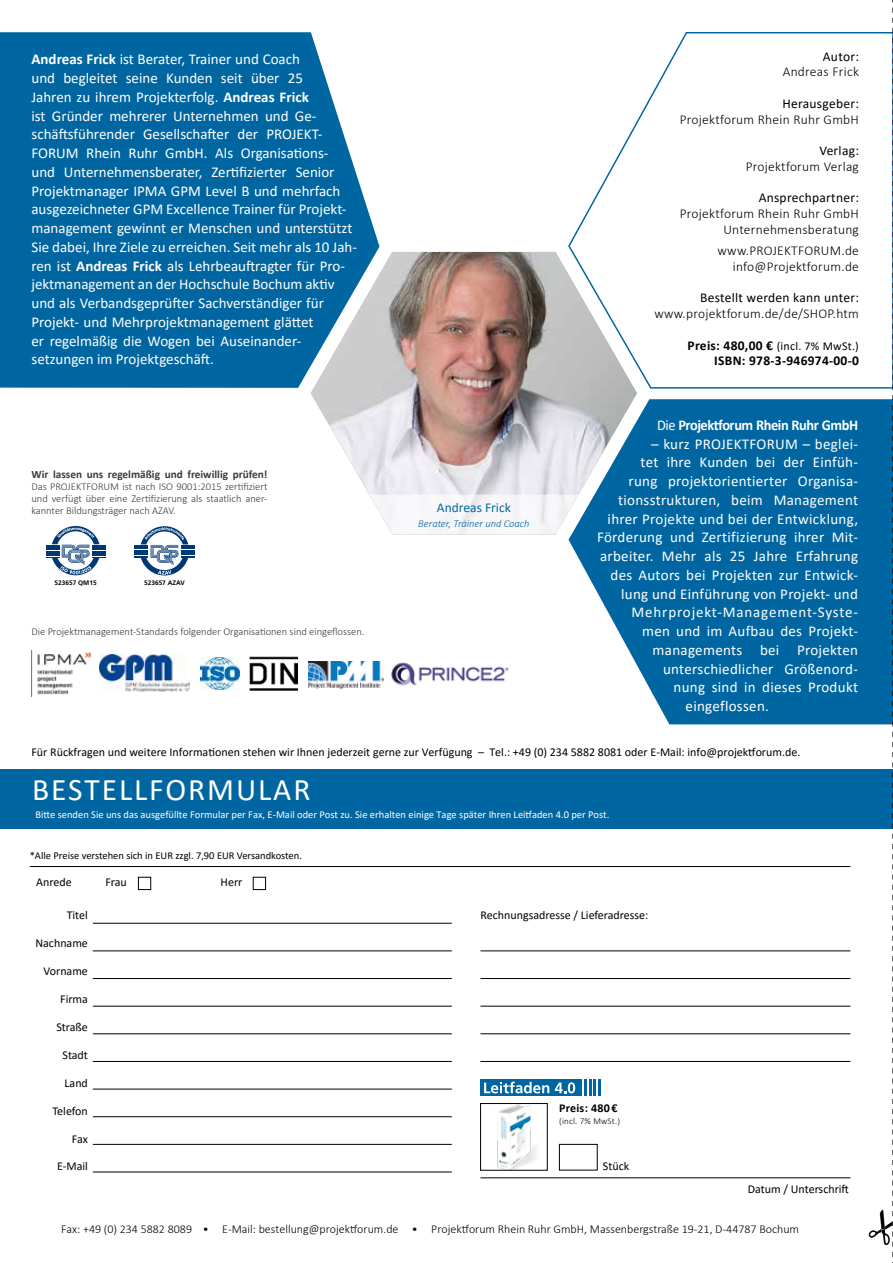
<style>
.page{position:relative;width:893px;height:1263px;background:#fff}
.page>*{position:absolute;margin:0;border:0;box-sizing:border-box;transform-origin:0 0}
.t1{font:31.5px "Calibri";letter-spacing:.06em;color:#fff}
.t2{font:15px/18.8px "Calibri";color:#fff}
.t3{font:15px "Calibri";letter-spacing:.02em;color:#fff}
.t4{font:15px "Calibri";letter-spacing:.055em;color:#fff}
.t5{font:700 15px "Calibri";letter-spacing:-.03em;color:#fff;scale:.96 1}
.t6{font:300 13.5px/15.8px "Calibri";letter-spacing:.02em;color:#000;text-align:right}
.t7{font:13.5px "Calibri";letter-spacing:.02em;color:#000}
.t8{font:700 13.5px "Calibri";letter-spacing:.02em;color:#000}
.t9{font:13.5px "Calibri";color:#0066a1}
.t10{font:12px "Calibri";color:#000}
.t11{font:300 12px "Calibri";color:#000}
.t12{font:12px "Calibri";letter-spacing:.02em;color:#000}
.t13{font:700 12px "Calibri";letter-spacing:.02em;color:#000}
.t14{font:700 11.25px "Calibri";color:#3a3a39}
.t15{font:300 10.5px/12.1px "Calibri";color:#3a3a39;text-align:justify}
.t16{font:10.5px "Calibri";color:#fff}
.t17{font:10.5px "Calibri";color:#000}
.t18{font:italic 300 10.5px "Calibri";color:#0066a1}
.t19{font:300 9px "Calibri";letter-spacing:.02em;color:#000}
.t20{font:700 6.45px "Frutiger";color:#000}
.s1{font-weight:700}
.s2{font-weight:700;font-size:13.5px}
.s3{font-weight:400}
</style>
<div class="page">
<svg style="left:568px;top:32px;width:300px;height:357px"></svg>
<svg style="left:134px;top:526px;width:61px;height:49px"></svg>
<svg style="left:46px;top:526px;width:60px;height:49px"></svg>
<img style="left:31px;top:650px;width:60px;height:47px">
<img style="left:100px;top:655px;width:89px;height:37px">
<img style="left:391px;top:662px;width:118px;height:23px">
<img style="left:249px;top:656px;width:48px;height:35px">
<img style="left:200px;top:657px;width:40px;height:33px">
<img style="left:309px;top:661px;width:75px;height:28px">
<img style="left:311px;top:252px;width:326px;height:243px">
<svg style="left:0;top:32px;width:379px;height:356px;background:#1773a8"></svg>
<svg style="left:568px;top:399px;width:300px;height:325px;background:#257bad"></svg>
<svg style="left:369px;top:495px;width:209px;height:39px"></svg>
<hr style="left:480px;top:951px;width:370px;height:1px;background:#000">
<hr style="left:480px;top:978px;width:370px;height:1px;background:#000">
<hr style="left:480px;top:1006px;width:370px;height:1px;background:#000">
<hr style="left:480px;top:1033px;width:370px;height:1px;background:#000">
<hr style="left:480px;top:1061px;width:370px;height:1px;background:#000">
<hr style="left:93px;top:923px;width:359px;height:1px;background:#000">
<hr style="left:93px;top:951px;width:359px;height:1px;background:#000">
<hr style="left:93px;top:978px;width:359px;height:1px;background:#000">
<hr style="left:93px;top:1006px;width:359px;height:1px;background:#000">
<hr style="left:93px;top:1033px;width:359px;height:1px;background:#000">
<hr style="left:93px;top:1061px;width:359px;height:1px;background:#000">
<hr style="left:93px;top:1089px;width:359px;height:1px;background:#000">
<hr style="left:93px;top:1116px;width:359px;height:1px;background:#000">
<hr style="left:93px;top:1144px;width:359px;height:1px;background:#000">
<hr style="left:93px;top:1172px;width:359px;height:1px;background:#000">
<hr style="left:30px;top:866px;width:820px;height:1px;background:#000">
<div style="left:138px;top:877px;width:13px;height:13px;border:1px solid #000"></div>
<div style="left:253px;top:877px;width:13px;height:13px;border:1px solid #000"></div>
<hr style="left:480px;top:1177px;width:370px;height:1px;background:#000">
<img style="left:497px;top:1105px;width:39px;height:63px">
<div style="left:480px;top:1103px;width:67px;height:67px;border:1px solid #000"></div>
<div style="left:559px;top:1144px;width:38px;height:26px;border:1px solid #000"></div>
<div style="left:0;top:769px;width:893px;height:59px;background:#0066a1"></div>
<svg style="left:589px;top:1079px;width:7px;height:17px"></svg>
<hr style="left:598px;top:1079px;width:3px;height:17px;background:#0066a1">
<hr style="left:584px;top:1079px;width:3px;height:17px;background:#0066a1">
<div style="left:480px;top:1079px;width:102px;height:17px;background:#0066a1"></div>
<svg style="left:484px;top:1081px;width:65px;height:12px"></svg>
<svg style="left:555px;top:1082px;width:20px;height:11px"></svg>
<svg style="left:868px;top:0;width:25px;height:1263px"></svg>
<p class="t2" style="left:31px;top:50px;width:327px"><span class="s1">Andreas Frick</span> ist Berater, Trainer und Coach<br>und begleitet seine Kunden seit über 25<br>Jahren zu ihrem Projekterfolg. <span class="s1">Andreas Frick<br></span>ist Gründer mehrerer Unternehmen und Ge&shy;schäftsführender Gesellschafter der PROJEKT-FORUM Rhein Ruhr GmbH. Als Organisations-<br>und Unternehmensberater, Zertifizierter Senior Projektmanager IPMA GPM Level B und mehrfach ausgezeichneter GPM Excellence Trainer für Projekt&shy;management gewinnt er Menschen und unterstützt Sie dabei, Ihre Ziele zu erreichen. Seit mehr als 10 Jah&shy;ren ist <span class="s1">Andreas Frick</span> als Lehrbeauftragter für Pro&shy;jektmanagement an der Hochschule Bochum aktiv und als Verbandsgeprüfter Sachverständiger für Projekt- und Mehrprojektmanagement glättet<br>er regelmäßig die Wogen bei Auseinander&shy;setzungen im Projektgeschäft.</p>
<p class="t14" style="left:31px;top:466px;width:238px">Wir lassen uns regelmäßig und freiwillig prüfen!</p>
<p class="t15" style="left:31px;top:480px;width:238px">Das PROJEKTFORUM ist nach ISO 9001:2015 zertifiziert und verfügt über eine Zertifizierung als staatlich aner&shy;kannter Bildungsträger nach AZAV.</p>
<p class="t20" style="left:55px;top:579px;width:44px">523657 QM15</p>
<p class="t20" style="left:144px;top:579px;width:42px">523657 AZAV</p>
<p class="t15" style="left:31px;top:625px;width:334px">Die Projektmanagement-Standards folgender Organisationen sind eingeflossen.</p>
<p class="t9" style="left:437px;top:498px;width:75px">Andreas Frick</p>
<p class="t18" style="left:418px;top:517px;width:113px">Berater, Trainer und Coach</p>
<p class="t7" style="left:823px;top:47px;width:38px">Autor:</p>
<p class="t6" style="left:783px;top:64px;width:78px">Andreas Frick</p>
<p class="t7" style="left:782px;top:94px;width:78px">Herausgeber:</p>
<p class="t6" style="left:680px;top:111px;width:181px">Projektforum Rhein Ruhr GmbH</p>
<p class="t7" style="left:819px;top:141px;width:41px">Verlag:</p>
<p class="t6" style="left:746px;top:158px;width:115px">Projektforum Verlag</p>
<p class="t7" style="left:759px;top:189px;width:102px">Ansprechpartner:</p>
<p class="t6" style="left:680px;top:206px;width:181px">Projektforum Rhein Ruhr GmbH<br>Unternehmensberatung</p>
<p class="t6" style="left:717px;top:242px;width:143px">www.PROJEKTFORUM.de info@Projektforum.de</p>
<p class="t7" style="left:700px;top:288px;width:160px">Bestellt werden kann unter:</p>
<p class="t6" style="left:654px;top:305px;width:206px">www.projektforum.de/de/SHOP.htm</p>
<p class="t12" style="left:688px;top:337px;width:173px"><span class="s2">Preis: 480,00 €</span> (incl. 7% MwSt.)</p>
<p class="t8" style="left:714px;top:351px;width:146px">ISBN: 978-3-946974-00-0</p>
<p class="t5" style="left:657px;top:414px;width:211px"><span class="s3">Die</span> Projektforum Rhein Ruhr GmbH</p>
<p class="t3" style="left:651px;top:433px;width:208px">– kurz PROJEKTFORUM – beglei-</p>
<p class="t3" style="left:641px;top:452px;width:219px">tet ihre Kunden bei der Einfüh-</p>
<p class="t3" style="left:629px;top:471px;width:231px">rung projektorientierter Organisa-</p>
<p class="t3" style="left:618px;top:489px;width:241px">tionsstrukturen, beim Management</p>
<p class="t3" style="left:608px;top:508px;width:252px">ihrer Projekte und bei der Entwicklung,</p>
<p class="t3" style="left:597px;top:527px;width:262px">Förderung und Zertifizierung ihrer Mit-</p>
<p class="t3" style="left:600px;top:546px;width:259px">arbeiter. Mehr als 25 Jahre Erfahrung</p>
<p class="t3" style="left:611px;top:564px;width:249px">des Autors bei Projekten zur Entwick-</p>
<p class="t3" style="left:621px;top:583px;width:238px">lung und Einführung von Projekt- und</p>
<p class="t4" style="left:632px;top:602px;width:228px">Mehrprojekt-Management-Syste-</p>
<p class="t3" style="left:642px;top:621px;width:217px">men und im Aufbau des Projekt-</p>
<p class="t3" style="left:653px;top:639px;width:207px">managements bei Projekten</p>
<p class="t3" style="left:663px;top:658px;width:196px">unterschiedlicher Größenord-</p>
<p class="t3" style="left:674px;top:677px;width:186px">nung sind in dieses Produkt</p>
<p class="t3" style="left:686px;top:696px;width:85px">eingeflossen.</p>
<p class="t10" style="left:31px;top:743px;width:770px">Für Rückfragen und weitere Informationen stehen wir Ihnen jederzeit gerne zur Verfügung – Tel.: +49 (0) 234 5882 8081 oder E-Mail: info@projektforum.de.</p>
<h1 class="t1" style="left:32px;top:768px;width:280px">BESTELLFORMULAR</h1>
<p class="t16" style="left:35px;top:807px;width:575px">Bitte senden Sie uns das ausgefüllte Formular per Fax, E-Mail oder Post zu. Sie erhalten einige Tage später Ihren Leitfaden 4.0 per Post.</p>
<p class="t17" style="left:30px;top:848px;width:274px">*Alle Preise verstehen sich in EUR zzgl. 7,90 EUR Versandkosten.</p>
<p class="t10" style="left:36px;top:873px;width:37px">Anrede</p>
<p class="t10" style="left:105px;top:873px;width:23px">Frau</p>
<p class="t10" style="left:221px;top:873px;width:23px">Herr</p>
<p class="t10" style="left:67px;top:907px;width:23px">Titel</p>
<p class="t10" style="left:35px;top:935px;width:54px">Nachname</p>
<p class="t10" style="left:44px;top:963px;width:46px">Vorname</p>
<p class="t10" style="left:60px;top:991px;width:29px">Firma</p>
<p class="t10" style="left:56px;top:1018px;width:33px">Straße</p>
<p class="t10" style="left:62px;top:1046px;width:27px">Stadt</p>
<p class="t10" style="left:65px;top:1074px;width:25px">Land</p>
<p class="t10" style="left:53px;top:1102px;width:37px">Telefon</p>
<p class="t10" style="left:72px;top:1130px;width:18px">Fax</p>
<p class="t10" style="left:57px;top:1158px;width:32px">E-Mail</p>
<p class="t10" style="left:480px;top:906px;width:169px">Rechnungsadresse / Lieferadresse:</p>
<p class="t13" style="left:559px;top:1100px;width:60px">Preis: 480€</p>
<p class="t19" style="left:559px;top:1116px;width:62px">(incl. 7% MwSt.)</p>
<p class="t10" style="left:603px;top:1157px;width:28px">Stück</p>
<p class="t10" style="left:748px;top:1181px;width:103px">Datum / Unterschrift</p>
<p class="t11" style="left:61px;top:1222px;width:740px">Fax: +49 (0) 234 5882 8089 • E-Mail: bestellung@projektforum.de • Projektforum Rhein Ruhr GmbH, Massenbergstraße 19-21, D-44787 Bochum</p>
</div>
